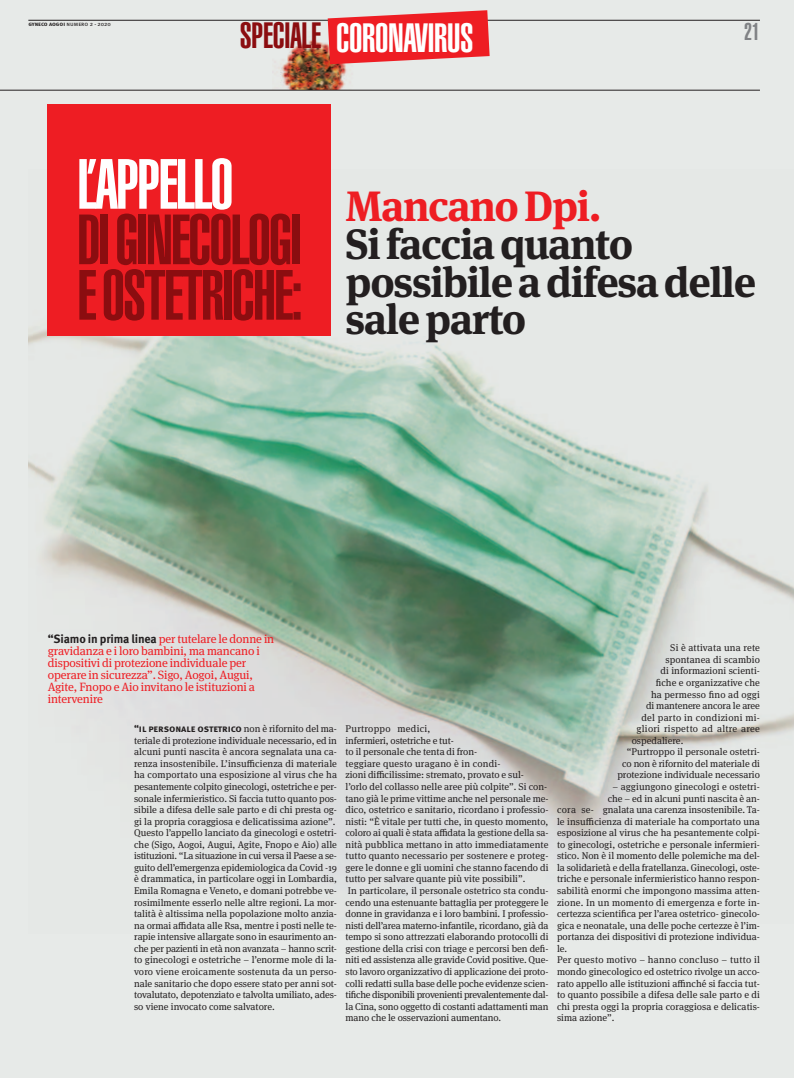
<style>
.page{position:relative;width:794px;height:1078px;background:#fff}
.page>*{position:absolute;margin:0;border:0;box-sizing:border-box;transform-origin:0 0}
.t1{font:900 extra-condensed 69.7px "Helvetica";letter-spacing:-.03em;color:#8b0d10}
.t2{font:900 extra-condensed 69.7px "Helvetica";letter-spacing:-.03em;color:#fff}
.t3{font:700 42.3px/37.6px "Meta Serif OT";letter-spacing:-.03em;color:#231f20}
.t4{font:700 42.3px "Meta Serif OT";color:#ee1d23}
.t5{font:900 extra-condensed 40.2px "Helvetica";letter-spacing:-.01em;color:#fff}
.t6{font:900 extra-condensed 36px "Helvetica";letter-spacing:-.01em;color:#8b0d10}
.t7{font:900 extra-condensed 24px "Helvetica";color:#808285}
.t8{font:12px/12.1px "Meta Serif OT";letter-spacing:-.01em;color:#ee1d23}
.t9{font:700 10px "Meta Pro";letter-spacing:-.005em;color:#231f20}
.t10{font:9.8px/11.6px "Meta Serif OT";color:#231f20;text-align:justify}
.t11{font:9.8px "Meta Serif OT";letter-spacing:.02em;color:#231f20}
.t12{font:6px "Meta Pro";color:#231f20}
.s1{font-weight:700}
.s2{font-family:"Meta Pro";font-weight:700;color:#231f20}
.s3{font-family:"Meta Serif OT";font-weight:400;font-size:9.8px}
</style>
<div class="page">
<div style="left:0;top:0;width:794px;height:1077px;background:#d7dcda;opacity:.6"></div>
<hr style="left:28px;top:20px;width:732px;height:1px;background:#231f20">
<svg style="left:328px;top:10px;width:161px;height:54px;background:#ec3c41"></svg>
<hr style="left:0;top:90px;width:760px;height:1px;background:#231f20">
<div style="left:48px;top:104px;width:283px;height:231px;background:#ee1d23"></div>
<p class="t12" style="left:28px;top:22px;width:84px"><span class="s1">gyneco aogoi</span> numero 2 - 2020</p>
<p class="t6" style="left:240px;top:23px;width:83px">SPECIALE</p>
<p class="t5" style="left:336px;top:23px;width:139px">CORONAVIRUS</p>
<p class="t7" style="left:744px;top:23px;width:17px">21</p>
<p class="t2" style="left:77px;top:159px;width:158px">L’APPELLO</p>
<p class="t1" style="left:77px;top:214px;width:226px">DI GINECOLOGI</p>
<p class="t1" style="left:77px;top:270px;width:227px">E OSTETRICHE:</p>
<p class="t4" style="left:345px;top:190px;width:257px">Mancano Dpi.</p>
<p class="t3" style="left:345px;top:229px;width:412px">Si faccia quanto possibile a difesa delle sale parto</p>
<p class="t8" style="left:48px;top:633px;width:228px"><span class="s2">“Siamo in prima linea</span> per tutelare le donne in gravidanza e i loro bambini, ma mancano i dispositivi di protezione individuale per operare in sicurezza”. Sigo, Aogoi, Augui, Agite, Fnopo e Aio invitano le istituzioni a intervenire</p>
<p class="t9" style="left:134px;top:724px;width:204px">“il personale ostetrico <span class="s3">non è rifornito del ma-</span></p>
<p class="t10" style="left:134px;top:735px;width:204px">teriale di protezione individuale necessario, ed in alcuni punti nascita è ancora segnalata una ca&shy;renza insostenibile. L’insufficienza di materiale ha comportato una esposizione al virus che ha pesantemente colpito ginecologi, ostetriche e per&shy;sonale infermieristico. Si faccia tutto quanto pos&shy;sibile a difesa delle sale parto e di chi presta og&shy;gi la propria coraggiosa e delicatissima azione”.</p>
<p class="t10" style="left:134px;top:827px;width:204px">Questo l’appello lanciato da ginecologi e ostetri&shy;che (Sigo, Aogoi, Augui, Agite, Fnopo e Aio) alle istituzioni. “La situazione in cui versa il Paese a se&shy;guito dell’emergenza epidemiologica da Covid -19 è drammatica, in particolare oggi in Lombardia, Emila Romagna e Veneto, e domani potrebbe ve&shy;rosimilmente esserlo nelle altre regioni. La mor&shy;talità è altissima nella popolazione molto anzia&shy;na ormai affidata alle Rsa, mentre i posti nelle te&shy;rapie intensive allargate sono in esaurimento an&shy;che per pazienti in età non avanzata – hanno scrit&shy;to ginecologi e ostetriche – l’enorme mole di la&shy;voro viene eroicamente sostenuta da un perso&shy;nale sanitario che dopo essere stato per anni sot&shy;tovalutato, depotenziato e talvolta umiliato, ades&shy;so viene invocato come salvatore.</p>
<p class="t10" style="left:345px;top:723px;width:204px;text-align:left">Purtroppo medici,<br>infermieri, ostetriche e tut-<br>to il personale che tenta di fron-<br>teggiare questo uragano è in condi-<br>zioni difficilissime: stremato, provato e sul-<br>l’orlo del collasso nelle aree più colpite”. Si con&shy;tano già le prime vittime anche nel personale me&shy;dico, ostetrico e sanitario, ricordano i professio&shy;nisti: “È vitale per tutti che, in questo momento, coloro ai quali è stata affidata la gestione della sa&shy;nità pubblica mettano in atto immediatamente tutto quanto necessario per sostenere e proteg&shy;gere le donne e gli uomini che stanno facendo di tutto per salvare quante più vite possibili”.</p>
<p class="t10" style="left:345px;top:885px;width:204px">In particolare, il personale ostetrico sta condu&shy;cendo una estenuante battaglia per proteggere le donne in gravidanza e i loro bambini. I professio&shy;nisti dell’area materno-infantile, ricordano, già da tempo si sono attrezzati elaborando protocolli di gestione della crisi con triage e percorsi ben defi&shy;niti ed assistenza alle gravide Covid positive. Que&shy;sto lavoro organizzativo di applicazione dei proto&shy;colli redatti sulla base delle poche evidenze scien&shy;tifiche disponibili provenienti prevalentemente dal&shy;la Cina, sono oggetto di costanti adattamenti man mano che le osservazioni aumentano.</p>
<p class="t10" style="left:670px;top:642px;width:91px">Si è attivata una rete</p>
<p class="t10" style="left:665px;top:654px;width:96px">spontanea di scambio</p>
<p class="t10" style="left:660px;top:665px;width:101px">di informazioni scienti-</p>
<p class="t10" style="left:656px;top:677px;width:106px">fiche e organizzative che</p>
<p class="t10" style="left:651px;top:689px;width:110px">ha permesso fino ad oggi</p>
<p class="t10" style="left:646px;top:700px;width:115px">di mantenere ancora le aree</p>
<p class="t10" style="left:641px;top:712px;width:120px">del parto in condizioni mi-</p>
<p class="t10" style="left:636px;top:723px;width:125px">gliori rispetto ad altre aree</p>
<p class="t10" style="left:632px;top:735px;width:53px">ospedaliere.</p>
<p class="t10" style="left:617px;top:746px;width:144px;text-align:right">“Purtroppo il personale ostetri&shy;co non è rifornito del materiale di protezione individuale necessario</p>
<p class="t10" style="left:612px;top:781px;width:149px">– aggiungono ginecologi e ostetri-</p>
<p class="t10" style="left:607px;top:793px;width:154px">che – ed in alcuni punti nascita è an-</p>
<p class="t10" style="left:557px;top:804px;width:204px">cora se- gnalata una carenza insostenibile. Ta-</p>
<p class="t10" style="left:557px;top:816px;width:204px">le insufficienza di materiale ha comportato una</p>
<p class="t10" style="left:557px;top:827px;width:204px">esposizione al virus che ha pesantemente colpi-</p>
<p class="t10" style="left:557px;top:839px;width:204px">to ginecologi, ostetriche e personale infermieri-</p>
<p class="t10" style="left:557px;top:850px;width:204px">stico. Non è il momento delle polemiche ma del-</p>
<p class="t10" style="left:557px;top:862px;width:204px">la solidarietà e della fratellanza. Ginecologi, oste-</p>
<p class="t10" style="left:557px;top:873px;width:204px">triche e personale infermieristico hanno respon-</p>
<p class="t10" style="left:557px;top:885px;width:204px">sabilità enormi che impongono massima atten-</p>
<p class="t11" style="left:557px;top:898px;width:204px">zione. In un momento di emergenza e forte in-</p>
<p class="t10" style="left:557px;top:908px;width:204px">certezza scientifica per l’area ostetrico- ginecolo-</p>
<p class="t10" style="left:557px;top:920px;width:204px">gica e neonatale, una delle poche certezze è l’im-</p>
<p class="t10" style="left:557px;top:931px;width:204px">portanza dei dispositivi di protezione individua-</p>
<p class="t10" style="left:557px;top:943px;width:12px">le.</p>
<p class="t10" style="left:557px;top:954px;width:204px">Per questo motivo – hanno concluso – tutto il mondo ginecologico ed ostetrico rivolge un acco&shy;rato appello alle istituzioni affinché si faccia tut&shy;to quanto possibile a difesa delle sale parto e di chi presta oggi la propria coraggiosa e delicatis&shy;sima azione”.</p>
</div>
